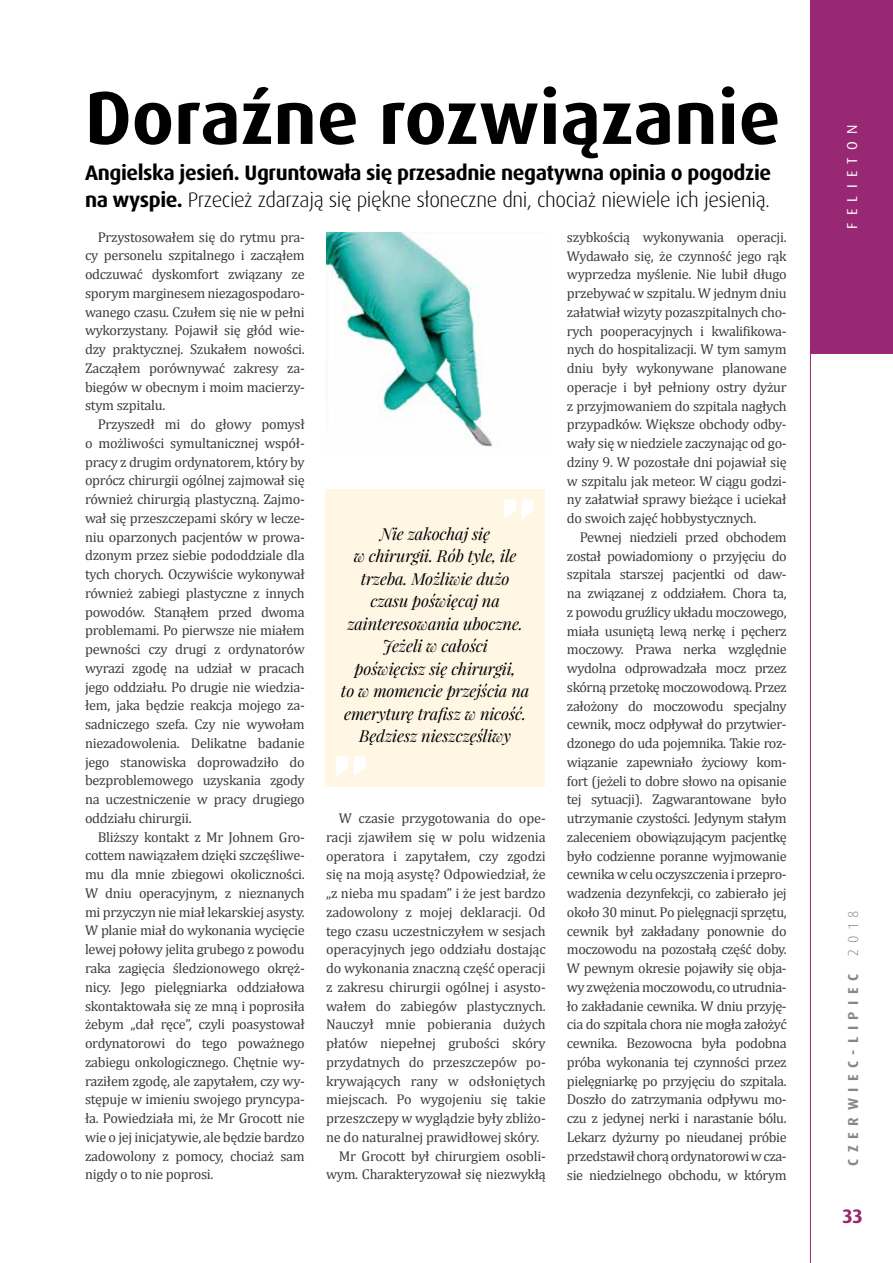
<style>
.page{position:relative;width:893px;height:1263px;background:#fff}
.page>*{position:absolute;margin:0;border:0;box-sizing:border-box;transform-origin:0 0}
.t1{font:700 75px "Dax Pro";color:#000}
.t2{font:700 21px/27px "Dax Pro";letter-spacing:-.02em;color:#000}
.t3{font:700 19.5px "Dax Pro";color:#992874}
.t4{font:italic 16.5px/22.5px "Playfair Display";letter-spacing:-.01em;color:#000;text-align:center}
.t5{font:700 14.4px "Dax Pro";letter-spacing:.46em;color:#878787}
.t6{font:14.4px "Dax Pro";letter-spacing:.51em;color:#fff}
.t7{font:14.25px/18.8px "Cambria";letter-spacing:-.01em;color:#3c3c3b;text-align:justify}
.s1{font-weight:300}
</style>
<div class="page">
<div style="left:810px;top:0;width:83px;height:354px;background:#992874"></div>
<hr style="left:810px;top:349px;width:1px;height:914px;background:#992874">
<div style="left:325px;top:489px;width:220px;height:297px;background:#fff7e4"></div>
<svg style="left:336px;top:756px;width:30px;height:20px"></svg>
<svg style="left:504px;top:499px;width:30px;height:20px"></svg>
<img style="left:326px;top:233px;width:167px;height:214px">
<h1 class="t1" style="left:85px;top:69px;width:697px">Doraźne rozwiązanie</h1>
<h2 class="t2" style="left:85px;top:160px;width:688px">Angielska jesień. Ugruntowała się przesadnie negatywna opinia o pogodzie na wyspie. <span class="s1">Przecież zdarzają się piękne słoneczne dni, chociaż niewiele ich jesienią.</span></h2>
<p class="t7" style="left:85px;top:227px;width:221px;text-indent:13px">Przystosowałem się do rytmu pra&shy;cy personelu szpitalnego i zacząłem odczuwać dyskomfort związany ze sporym marginesem niezagospodaro&shy;wanego czasu. Czułem się nie w pełni wykorzystany. Pojawił się głód wie&shy;dzy praktycznej. Szukałem nowości.<br>Zacząłem porównywać zakresy za&shy;biegów w obecnym i moim macierzy&shy;stym szpitalu.</p>
<p class="t7" style="left:85px;top:415px;width:221px;text-indent:13px">Przyszedł mi do głowy pomysł o możliwości symultanicznej współ&shy;pracy z drugim ordynatorem, który by oprócz chirurgii ogólnej zajmował się również chirurgią plastyczną. Zajmo&shy;wał się przeszczepami skóry w lecze&shy;niu oparzonych pacjentów w prowa&shy;dzonym przez siebie pododdziale dla tych chorych. Oczywiście wykonywał również zabiegi plastyczne z innych powodów. Stanąłem przed dwoma problemami. Po pierwsze nie miałem pewności czy drugi z ordynatorów wyrazi zgodę na udział w pracach jego oddziału. Po drugie nie wiedzia&shy;łem, jaka będzie reakcja mojego za&shy;sadniczego szefa. Czy nie wywołam niezadowolenia. Delikatne badanie jego stanowiska doprowadziło do bezproblemowego uzyskania zgody na uczestniczenie w pracy drugiego oddziału chirurgii.</p>
<p class="t7" style="left:85px;top:827px;width:221px;text-indent:13px">Bliższy kontakt z Mr Johnem Gro&shy;cottem nawiązałem dzięki szczęśliwe&shy;mu dla mnie zbiegowi okoliczności.<br>W dniu operacyjnym, z nieznanych mi przyczyn nie miał lekarskiej asysty.<br>W planie miał do wykonania wycięcie lewej połowy jelita grubego z powodu raka zagięcia śledzionowego okręż&shy;nicy. Jego pielęgniarka oddziałowa skontaktowała się ze mną i poprosiła żebym „dał ręce”, czyli poasystował ordynatorowi do tego poważnego zabiegu onkologicznego. Chętnie wy&shy;raziłem zgodę, ale zapytałem, czy wy&shy;stępuje w imieniu swojego pryncypa&shy;ła. Powiedziała mi, że Mr Grocott nie wie o jej inicjatywie, ale będzie bardzo zadowolony z pomocy, chociaż sam nigdy o to nie poprosi.</p>
<p class="t4" style="left:341px;top:522px;width:190px">Nie zakochaj się<br>w chirurgii. Rób tyle, ile trzeba. Możliwie dużo czasu poświęcaj na zainteresowania uboczne.<br>Jeżeli w całości<br>poświęcisz się chirurgii,<br>to w momencie przejścia na emeryturę trafisz w nicość.<br>Będziesz nieszczęśliwy</p>
<p class="t7" style="left:339px;top:809px;width:208px">W czasie przygotowania do ope-</p>
<p class="t7" style="left:326px;top:827px;width:221px">racji zjawiłem się w polu widzenia</p>
<p class="t7" style="left:326px;top:846px;width:221px">operatora i zapytałem, czy zgodzi</p>
<p class="t7" style="left:326px;top:865px;width:221px">się na moją asystę? Odpowiedział, że</p>
<p class="t7" style="left:326px;top:884px;width:221px">„z nieba mu spadam” i że jest bardzo</p>
<p class="t7" style="left:326px;top:902px;width:221px">zadowolony z mojej deklaracji. Od</p>
<p class="t7" style="left:326px;top:921px;width:221px">tego czasu uczestniczyłem w sesjach</p>
<p class="t7" style="left:326px;top:940px;width:221px">operacyjnych jego oddziału dostając</p>
<p class="t7" style="left:326px;top:959px;width:221px">do wykonania znaczną część operacji</p>
<p class="t7" style="left:326px;top:977px;width:221px">z zakresu chirurgii ogólnej i asysto-</p>
<p class="t7" style="left:326px;top:996px;width:221px">wałem do zabiegów plastycznych.</p>
<p class="t7" style="left:326px;top:1015px;width:221px">Nauczył mnie pobierania dużych</p>
<p class="t7" style="left:326px;top:1034px;width:221px">płatów niepełnej grubości skóry</p>
<p class="t7" style="left:326px;top:1052px;width:221px">przydatnych do przeszczepów po-</p>
<p class="t7" style="left:326px;top:1071px;width:221px">krywających rany w odsłoniętych</p>
<p class="t7" style="left:326px;top:1090px;width:221px">miejscach. Po wygojeniu się takie</p>
<p class="t7" style="left:326px;top:1109px;width:221px">przeszczepy w wyglądzie były zbliżo-</p>
<p class="t7" style="left:326px;top:1127px;width:215px">ne do naturalnej prawidłowej skóry.</p>
<p class="t7" style="left:339px;top:1146px;width:208px">Mr Grocott był chirurgiem osobli-</p>
<p class="t7" style="left:326px;top:1165px;width:221px">wym. Charakteryzował się niezwykłą</p>
<p class="t7" style="left:567px;top:227px;width:221px">szybkością wykonywania operacji.<br>Wydawało się, że czynność jego rąk wyprzedza myślenie. Nie lubił długo przebywać w szpitalu. W jednym dniu załatwiał wizyty pozaszpitalnych cho&shy;rych pooperacyjnych i kwalifikowa&shy;nych do hospitalizacji. W tym samym dniu były wykonywane planowane operacje i był pełniony ostry dyżur z przyjmowaniem do szpitala nagłych przypadków. Większe obchody odby&shy;wały się w niedziele zaczynając od go&shy;dziny 9. W pozostałe dni pojawiał się w szpitalu jak meteor. W ciągu godzi&shy;ny załatwiał sprawy bieżące i uciekał do swoich zajęć hobbystycznych.</p>
<p class="t7" style="left:567px;top:527px;width:221px;text-indent:13px">Pewnej niedzieli przed obchodem został powiadomiony o przyjęciu do szpitala starszej pacjentki od daw&shy;na związanej z oddziałem. Chora ta, z powodu gruźlicy układu moczowego, miała usuniętą lewą nerkę i pęcherz moczowy. Prawa nerka względnie wydolna odprowadzała mocz przez skórną przetokę moczowodową. Przez założony do moczowodu specjalny cewnik, mocz odpływał do przytwier&shy;dzonego do uda pojemnika. Takie roz&shy;wiązanie zapewniało życiowy kom&shy;fort (jeżeli to dobre słowo na opisanie tej sytuacji). Zagwarantowane było utrzymanie czystości. Jedynym stałym zaleceniem obowiązującym pacjentkę było codzienne poranne wyjmowanie cewnika w celu oczyszczenia i przepro&shy;wadzenia dezynfekcji, co zabierało jej około 30 minut. Po pielęgnacji sprzętu, cewnik był zakładany ponownie do moczowodu na pozostałą część doby.<br>W pewnym okresie pojawiły się obja&shy;wy zwężenia moczowodu, co utrudnia&shy;ło zakładanie cewnika. W dniu przyję&shy;cia do szpitala chora nie mogła założyć cewnika. Bezowocna była podobna próba wykonania tej czynności przez pielęgniarkę po przyjęciu do szpitala.<br>Doszło do zatrzymania odpływu mo&shy;czu z jedynej nerki i narastanie bólu.<br>Lekarz dyżurny po nieudanej próbie przedstawił chorą ordynatorowi w cza&shy;sie niedzielnego obchodu, w którym</p>
<p class="t6" style="left:843px;top:229px;width:105px;rotate:-90deg">FELIETON</p>
<p class="t5" style="left:844px;top:1166px;width:258px;rotate:-90deg">CZERWIEC-LIPIEC <span class="s1">2018</span></p>
<h3 class="t3" style="left:843px;top:1203px;width:21px">33</h3>
</div>
